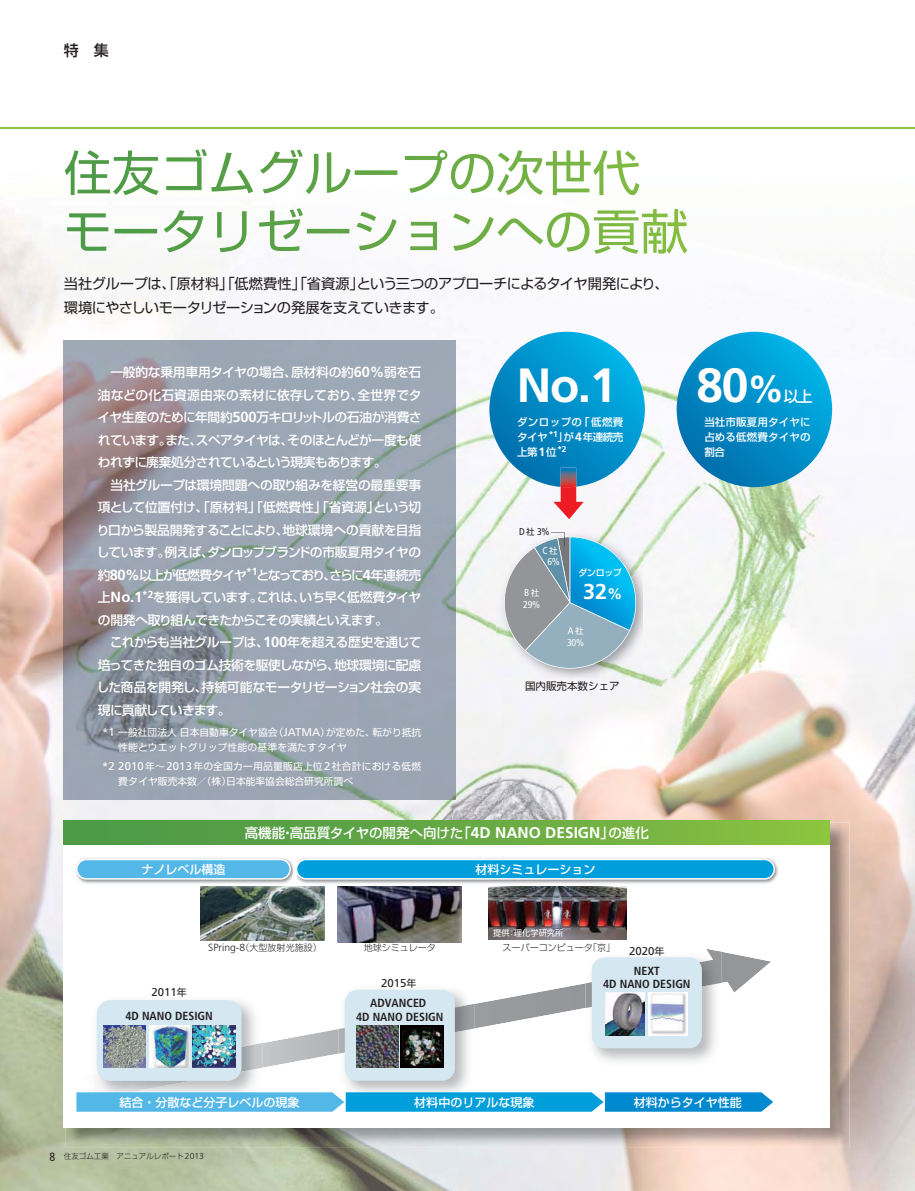
<style>
.page{position:relative;width:915px;height:1191px;background:#fff}
.page>*{position:absolute;margin:0;border:0;box-sizing:border-box;transform-origin:0 0}
.t1{font:700 48px "Frutiger";color:#fff}
.t2{font:700 21.6px "Frutiger";color:#fff}
.t3{font:15px "Shin Go Pro Medium 90 pv RKSJ H";color:#231f20}
.t4{font:15px "Shin Go Pro Medium 90 pv RKSJ H";color:#fff}
.t5{font:14.25px/24px "Shin Go Pro Regular 90 pv RKSJ H";letter-spacing:-.03em;color:#231f20}
.t6{font:13.5px "Shin Go Pro Medium 90 pv RKSJ H";color:#fff}
.t7{font:12.75px/22.5px "Shin Go Pro Medium 90 pv RKSJ H";letter-spacing:-.04em;color:#fff}
.t8{font:12px "Shin Go Pro Medium 90 pv RKSJ H";color:#fff}
.t9{font:700 condensed 11.7px/14px "Frutiger";color:#231f20;text-align:center}
.t10{font:11.4px "Frutiger";color:#231f20}
.t11{font:10.5px/15px "Shin Go Pro Medium 90 pv RKSJ H";letter-spacing:.015em;color:#fff;text-align:justify}
.t12{font:10.5px "Shin Go Pro Regular 90 pv RKSJ H";color:#231f20}
.t13{font:condensed 9.9px/11.6px "Frutiger";color:#fff}
.t14{font:condensed 9.9px "Frutiger";color:#231f20}
.t15{font:9.75px/15px "Shin Go Pro Regular 90 pv RKSJ H";letter-spacing:.02em;color:#fff}
.t16{font:9px "Shin Go Pro Light 90 pv RKSJ H";color:#231f20}
.t17{font:9px "Shin Go Pro Medium 90 pv RKSJ H";letter-spacing:-.045em;color:#fff}
.t18{font:8.25px "Shin Go Pro Regular 90 pv RKSJ H";color:#fff}
.t19{font:7.5px "Shin Go Pro Light 90 pv RKSJ H";color:#231f20}
.s1{font-family:"Frutiger";font-weight:700;font-size:14.7px}
.s2{font-family:"Frutiger";font-size:11.25px}
.s3{font-family:"Frutiger";font-weight:700;font-size:15.45px}
.s4{font-family:"Frutiger";font-weight:700;font-size:12.15px}
.s5{font-family:"Shin Go Pro Regular 90 pv RKSJ H";font-stretch:normal;font-size:8.55px}
.s6{font-size:15.45px}
.s7{font-size:37.5px}
.s8{font-family:"Shin Go Pro Regular 90 pv RKSJ H";font-size:9.9px}
.s9{font-family:"Frutiger";font-weight:300;font-size:10.35px}
.s10{font-family:"Frutiger";font-size:11.4px}
.s11{font-family:"Frutiger";font-stretch:condensed;font-size:12px}
.s12{font-family:"Frutiger";font-weight:300;font-size:8.7px}
</style>
<div class="page">
<img style="left:0;top:127px;width:914px;height:177px">
<img style="left:0;top:304px;width:90px;height:887px">
<img style="left:90px;top:304px;width:722px;height:53px">
<img style="left:455px;top:357px;width:83px;height:212px">
<img style="left:607px;top:357px;width:307px;height:318px">
<img style="left:451px;top:569px;width:51px;height:252px">
<img style="left:502px;top:675px;width:412px;height:158px">
<img style="left:90px;top:799px;width:361px;height:22px">
<img style="left:812px;top:833px;width:102px;height:358px">
<img style="left:90px;top:1147px;width:722px;height:44px">
<hr style="left:0;top:128px;width:914px;height:1px;background:#8cc63f">
<img style="left:64px;top:340px;width:391px;height:459px">
<svg style="left:65px;top:149px;width:525px;height:46px"></svg>
<svg style="left:67px;top:208px;width:620px;height:46px"></svg>
<img style="left:797px;top:822px;width:52px;height:325px">
<img style="left:65px;top:1127px;width:732px;height:20px">
<div style="left:64px;top:821px;width:765px;height:306px;background:#fff"></div>
<div style="left:64px;top:821px;width:765px;height:23px;background:linear-gradient(to right,#479548,#88c041)"></div>
<img style="left:262px;top:949px;width:509px;height:119px">
<img style="left:96px;top:1000px;width:159px;height:43px">
<img style="left:96px;top:1043px;width:166px;height:49px">
<div style="left:97px;top:1000px;width:144px;height:81px;background:#d5e7f0;border-radius:14px"></div>
<img style="left:338px;top:983px;width:136px;height:109px">
<img style="left:338px;top:1004px;width:136px;height:49px">
<div style="left:344px;top:989px;width:110px;height:91px;background:#d5e7f0;border-radius:13px"></div>
<img style="left:75px;top:868px;width:216px;height:16px">
<img style="left:297px;top:861px;width:481px;height:23px">
<svg style="left:76px;top:858px;width:698px;height:21px;background:#3eb3e2"></svg>
<img style="left:201px;top:886px;width:123px;height:54px">
<img style="left:338px;top:886px;width:123px;height:56px">
<svg style="left:76px;top:1092px;width:697px;height:19px;background:#2aa6de"></svg>
<img style="left:356px;top:1025px;width:42px;height:42px">
<img style="left:401px;top:1025px;width:42px;height:42px">
<img style="left:149px;top:1025px;width:40px;height:42px">
<img style="left:192px;top:1025px;width:43px;height:42px">
<img style="left:103px;top:1025px;width:43px;height:42px">
<img style="left:585px;top:1008px;width:136px;height:59px">
<img style="left:585px;top:951px;width:136px;height:57px">
<svg style="left:585px;top:951px;width:24px;height:1px"></svg>
<div style="left:591px;top:957px;width:110px;height:91px;background:#d5e7f0;border-radius:13px"></div>
<img style="left:605px;top:992px;width:39px;height:43px">
<img style="left:648px;top:992px;width:39px;height:43px">
<img style="left:488px;top:886px;width:138px;height:53px">
<svg style="left:676px;top:332px;width:155px;height:155px;background:#0190c9"></svg>
<img style="left:496px;top:529px;width:146px;height:148px">
<svg style="left:497px;top:532px;width:139px;height:145px"></svg>
<svg style="left:489px;top:332px;width:155px;height:155px"></svg>
<img style="left:553px;top:486px;width:30px;height:33px">
<img style="left:560px;top:467px;width:16px;height:20px">
<p class="t3" style="left:64px;top:44px;width:46px">特　集</p>
<p class="t5" style="left:64px;top:273px;width:606px">当社グループは、「原材料」「低燃費性」「省資源」という三つのアプローチによるタイヤ開発により、環境にやさしいモータリゼーションの発展を支えていきます。</p>
<p class="t7" style="left:97px;top:363px;width:326px">　一般的な乗用車用タイヤの場合、原材料の約<span class="s1">60%</span>弱を石油などの化石資源由来の素材に依存しており、全世界でタイヤ生産のために年間約<span class="s1">500</span>万キロリットルの石油が消費されています。また、スペアタイヤは、そのほとんどが一度も使われずに廃棄処分されているという現実もあります。<br>　当社グループは環境問題への取り組みを経営の最重要事項として位置付け、「原材料」「低燃費性」「省資源」という切り口から製品開発することにより、地球環境への貢献を目指しています。例えば、ダンロップブランドの市販夏用タイヤの約<span class="s1">80%</span>以上が低燃費タイヤ<sup>*1</sup>となっており、さらに<span class="s1">4</span>年連続売上<span class="s1">No.1</span><sup>*2</sup>を獲得しています。これは、いち早く低燃費タイヤの開発へ取り組んできたからこその実績といえます。<br>　これからも当社グループは、<span class="s1">100</span>年を超える歴史を通じて培ってきた独自のゴム技術を駆使しながら、地球環境に配慮した商品を開発し、持続可能なモータリゼーション社会の実現に貢献していきます。</p>
<p class="t15" style="left:118px;top:726px;width:304px;text-indent:-16px"><span class="s2">*1</span> 一般社団法人日本自動車タイヤ協会（<span class="s2">JATMA</span>）が定めた、転がり抵抗性能とウエットグリップ性能の基準を満たすタイヤ</p>
<p class="t15" style="left:118px;top:760px;width:304px;text-indent:-16px"><span class="s2">*2 2010</span>年～<span class="s2">2013</span>年の全国カー用品量販店上位<span class="s2">2</span>社合計における低燃費タイヤ販売本数／（株）日本能率協会総合研究所調べ</p>
<p class="t6" style="left:245px;top:827px;width:405px">高機能・高品質タイヤの開発へ向けた「<span class="s3">4D NANO DESIGN</span>」の進化</p>
<p class="t8" style="left:141px;top:864px;width:85px">ナノレベル構造</p>
<p class="t8" style="left:475px;top:864px;width:121px">材料シミュレーション</p>
<h1 class="t1" style="left:516px;top:366px;width:101px">No.1</h1>
<p class="t11" style="left:517px;top:416px;width:108px">ダンロップの「低燃費タイヤ<sup>*1</sup>」が<span class="s4">4</span>年連続売上第<span class="s4">1</span>位<sup>*2</sup></p>
<p class="t14" style="left:519px;top:528px;width:32px">D<span class="s5">社</span> 3%</p>
<p class="t13" style="left:542px;top:545px;width:19px;text-align:center">C<span class="s5">社<br></span>6%</p>
<p class="t17" style="left:578px;top:569px;width:45px">ダンロップ</p>
<h2 class="t2" style="left:583px;top:583px;width:41px">32<span class="s6">%</span></h2>
<p class="t13" style="left:523px;top:588px;width:19px">B<span class="s5">社<br></span>29%</p>
<p class="t13" style="left:567px;top:626px;width:19px">A<span class="s5">社<br></span>30%</p>
<p class="t12" style="left:525px;top:682px;width:96px">国内販売本数シェア</p>
<h1 class="t1" style="left:696px;top:366px;width:89px">80<span class="s7">%</span></h1>
<p class="t4" style="left:783px;top:391px;width:31px">以上</p>
<p class="t11" style="left:704px;top:416px;width:108px">当社市販夏用タイヤに占める低燃費タイヤの割合</p>
<p class="t18" style="left:493px;top:929px;width:72px">提供：理化学研究所</p>
<p class="t10" style="left:151px;top:987px;width:37px">2011<span class="s8">年</span></p>
<p class="t16" style="left:208px;top:944px;width:115px"><span class="s9">SPring-8</span>（大型放射光施設）</p>
<p class="t16" style="left:363px;top:944px;width:73px">地球シミュレータ</p>
<p class="t16" style="left:502px;top:944px;width:163px">スーパーコンピュータ「京」 <span class="s10">2020</span><span class="s8">年</span></p>
<p class="t10" style="left:381px;top:978px;width:37px">2015<span class="s8">年</span></p>
<p class="t9" style="left:370px;top:997px;width:57px">ADVANCED</p>
<p class="t9" style="left:603px;top:964px;width:89px">NEXT<br>4D NANO DESIGN</p>
<p class="t9" style="left:125px;top:1010px;width:89px">4D NANO DESIGN</p>
<p class="t9" style="left:356px;top:1010px;width:89px">4D NANO DESIGN</p>
<p class="t8" style="left:119px;top:1097px;width:181px">結合・分散など分子レベルの現象</p>
<p class="t8" style="left:414px;top:1097px;width:121px">材料中のリアルな現象</p>
<p class="t8" style="left:633px;top:1097px;width:109px">材料からタイヤ性能</p>
<p class="t19" style="left:50px;top:1153px;width:156px"><span class="s11">8</span> 住友ゴム工業　アニュアルレポート<span class="s12">2013</span></p>
</div>
